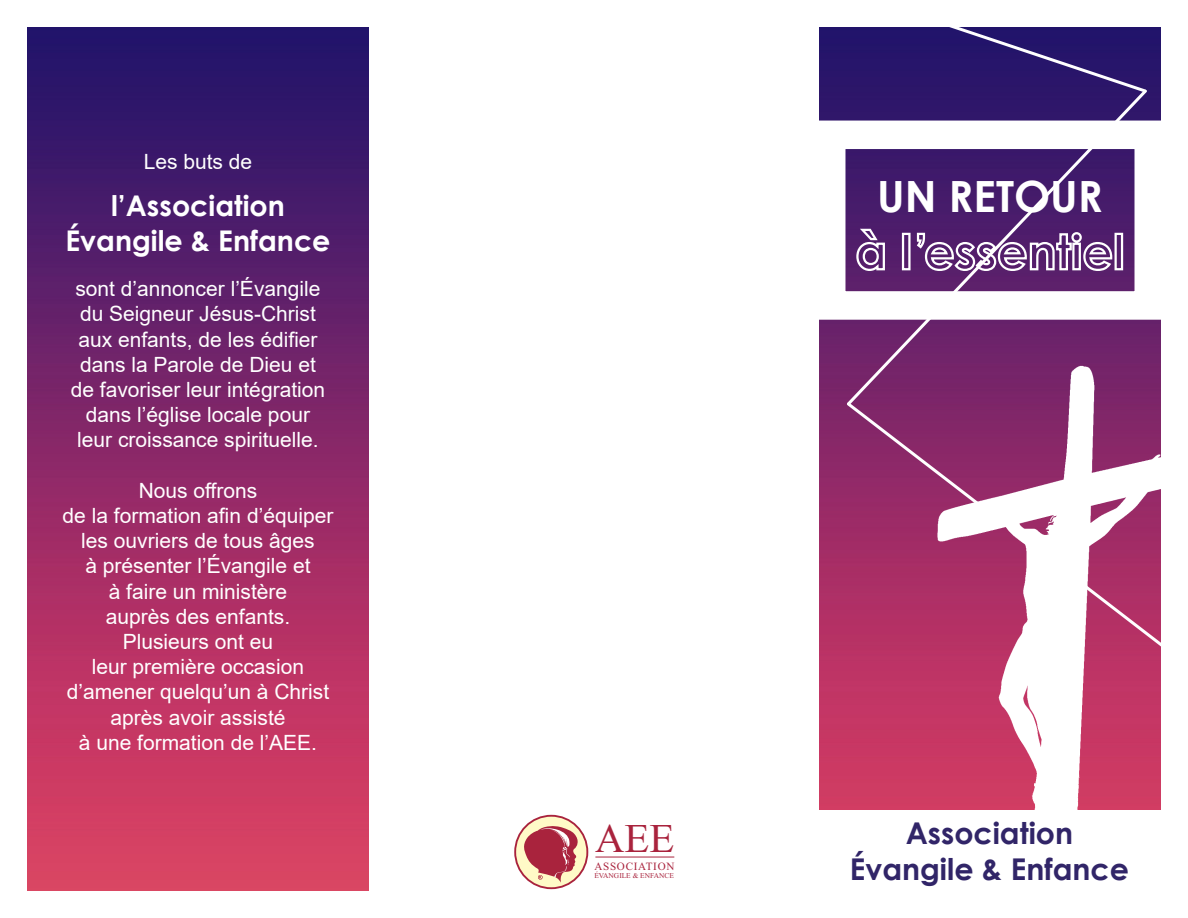
<style>
.page{position:relative;width:1188px;height:918px;background:#fff}
.page>*{position:absolute;margin:0;border:0;box-sizing:border-box;transform-origin:0 0}
.t1{font:700 43.05px "Century Gothic";color:#fff}
.t2{font:40.65px "Times New Roman";color:#a9233d}
.t3{font:700 30px "Century Gothic";color:#312568}
.t4{font:700 28.5px "Century Gothic";color:#fff}
.t5{font:21px/25.2px "Arial";color:#fff;text-align:center}
.t6{font:11.1px "Times New Roman";letter-spacing:.065em;color:#a9233d}
.t7{font:7.35px "Times New Roman";color:#a9233d}
</style>
<div class="page">
<img style="left:819px;top:27px;width:342px;height:783px">
<img style="left:27px;top:27px;width:342px;height:864px">
<div style="left:937px;top:27px;width:212px;height:60px;background:#26156a"></div>
<svg style="left:844px;top:87px;width:305px;height:313px"></svg>
<svg style="left:844px;top:400px;width:85px;height:278px;background:#a02f68"></svg>
<img style="left:929px;top:363px;width:232px;height:447px">
<svg style="left:513px;top:814px;width:77px;height:77px"></svg>
<div style="left:513px;top:813px;width:78px;height:78px;border:1px solid #fff;border-radius:50%"></div>
<svg style="left:515px;top:816px;width:72px;height:72px"></svg>
<div style="left:514px;top:815px;width:74px;height:74px;border:2px solid #a9233d;border-radius:50%"></div>
<svg style="left:522px;top:825px;width:58px;height:58px;background:#ca7776"></svg>
<hr style="left:595px;top:857px;width:79px;height:1px;background:#a9233d">
<svg style="left:855px;top:227px;width:31px;height:45px"></svg>
<div style="left:902px;top:233px;width:9px;height:37px;border:2px solid #fff"></div>
<svg style="left:915px;top:230px;width:198px;height:42px"></svg>
<div style="left:1115px;top:233px;width:8px;height:37px;border:2px solid #fff"></div>
<p class="t5" style="left:144px;top:149px;width:110px">Les buts de</p>
<p class="t4" style="left:111px;top:185px;width:175px">l’Association</p>
<p class="t4" style="left:65px;top:219px;width:267px">Évangile &amp; Enfance</p>
<p class="t5" style="left:71px;top:276px;width:256px">sont d’annoncer l’Évangile du Seigneur Jésus-Christ aux enfants, de les édifier dans la Parole de Dieu et de favoriser leur intégration dans l’église locale pour</p>
<p class="t5" style="left:77px;top:427px;width:243px">leur croissance spirituelle.</p>
<p class="t5" style="left:139px;top:478px;width:120px">Nous offrons</p>
<p class="t5" style="left:63px;top:503px;width:272px">de la formation afin d’équiper les ouvriers de tous âges</p>
<p class="t5" style="left:85px;top:553px;width:227px">à présenter l’Évangile et</p>
<p class="t5" style="left:109px;top:578px;width:180px">à faire un ministère</p>
<p class="t5" style="left:106px;top:604px;width:186px">auprès des enfants.</p>
<p class="t5" style="left:123px;top:629px;width:152px">Plusieurs ont eu</p>
<p class="t5" style="left:67px;top:654px;width:264px">leur première occasion d’amener quelqu’un à Christ après avoir assisté</p>
<p class="t5" style="left:79px;top:730px;width:240px">à une formation de l’AEE.</p>
<p class="t1" style="left:877px;top:163px;width:227px">UN RETOUR</p>
<p class="t2" style="left:595px;top:814px;width:81px">AEE</p>
<p class="t6" style="left:594px;top:859px;width:82px">ASSOCIATION</p>
<p class="t7" style="left:594px;top:871px;width:81px">ÉVANGILE &amp; ENFANCE</p>
<p class="t3" style="left:906px;top:811px;width:169px">Association</p>
<p class="t3" style="left:850px;top:847px;width:281px">Évangile &amp; Enfance</p>
</div>
